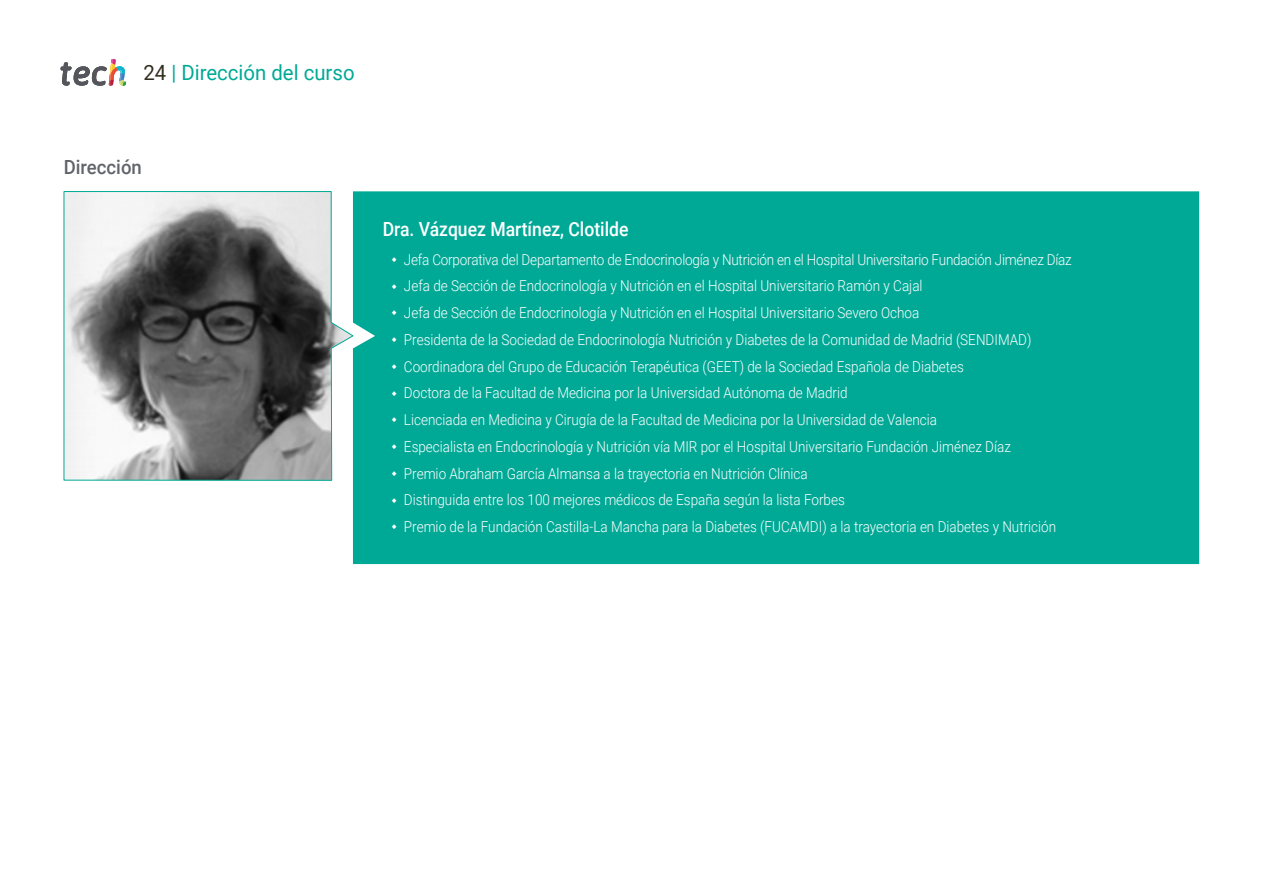
<style>
.page{position:relative;width:1263px;height:893px;background:#fff}
.page>*{position:absolute;margin:0;border:0;box-sizing:border-box;transform-origin:0 0}
.t1{font:21px "Roboto";color:#00a996}
.t2{font:500 19.5px "Roboto";color:#fff;scale:.9 1}
.t3{font:500 19.5px "Roboto";color:#61646a;scale:.95 1}
.t4{font:300 15px/26.7px "Roboto";color:#fff;scale:.9 1}
.s1{color:#312e20}
</style>
<div class="page">
<svg style="left:61px;top:59px;width:65px;height:27px"></svg>
<div style="left:353px;top:191px;width:846px;height:373px;background:#00a996"></div>
<svg style="left:64px;top:191px;width:290px;height:290px"></svg>
<svg style="left:392px;top:257px;width:5px;height:5px"></svg>
<svg style="left:392px;top:284px;width:5px;height:5px"></svg>
<svg style="left:392px;top:310px;width:5px;height:5px"></svg>
<svg style="left:392px;top:337px;width:5px;height:5px"></svg>
<svg style="left:392px;top:364px;width:5px;height:5px"></svg>
<svg style="left:392px;top:391px;width:5px;height:5px"></svg>
<svg style="left:392px;top:417px;width:5px;height:5px"></svg>
<svg style="left:392px;top:444px;width:5px;height:5px"></svg>
<svg style="left:392px;top:471px;width:5px;height:5px"></svg>
<svg style="left:392px;top:498px;width:5px;height:5px"></svg>
<svg style="left:392px;top:524px;width:5px;height:5px"></svg>
<h1 class="t1" style="left:144px;top:57px;width:213px"><span class="s1">24</span> | Dirección del curso</h1>
<h2 class="t3" style="left:64px;top:154px;width:84px">Dirección</h2>
<h2 class="t2" style="left:383px;top:215px;width:275px">Dra. Vázquez Martínez, Clotilde</h2>
<p class="t4" style="left:404px;top:245px;width:744px">Jefa Corporativa del Departamento de Endocrinología y Nutrición en el Hospital Universitario Fundación Jiménez Díaz Jefa de Sección de Endocrinología y Nutrición en el Hospital Universitario Ramón y Cajal<br>Jefa de Sección de Endocrinología y Nutrición en el Hospital Universitario Severo Ochoa<br>Presidenta de la Sociedad de Endocrinología Nutrición y Diabetes de la Comunidad de Madrid (SENDIMAD)<br>Coordinadora del Grupo de Educación Terapéutica (GEET) de la Sociedad Española de Diabetes<br>Doctora de la Facultad de Medicina por la Universidad Autónoma de Madrid<br>Licenciada en Medicina y Cirugía de la Facultad de Medicina por la Universidad de Valencia<br>Especialista en Endocrinología y Nutrición vía MIR por el Hospital Universitario Fundación Jiménez Díaz<br>Premio Abraham García Almansa a la trayectoria en Nutrición Clínica<br>Distinguida entre los 100 mejores médicos de España según la lista Forbes<br>Premio de la Fundación Castilla-La Mancha para la Diabetes (FUCAMDI) a la trayectoria en Diabetes y Nutrición</p>
</div>
